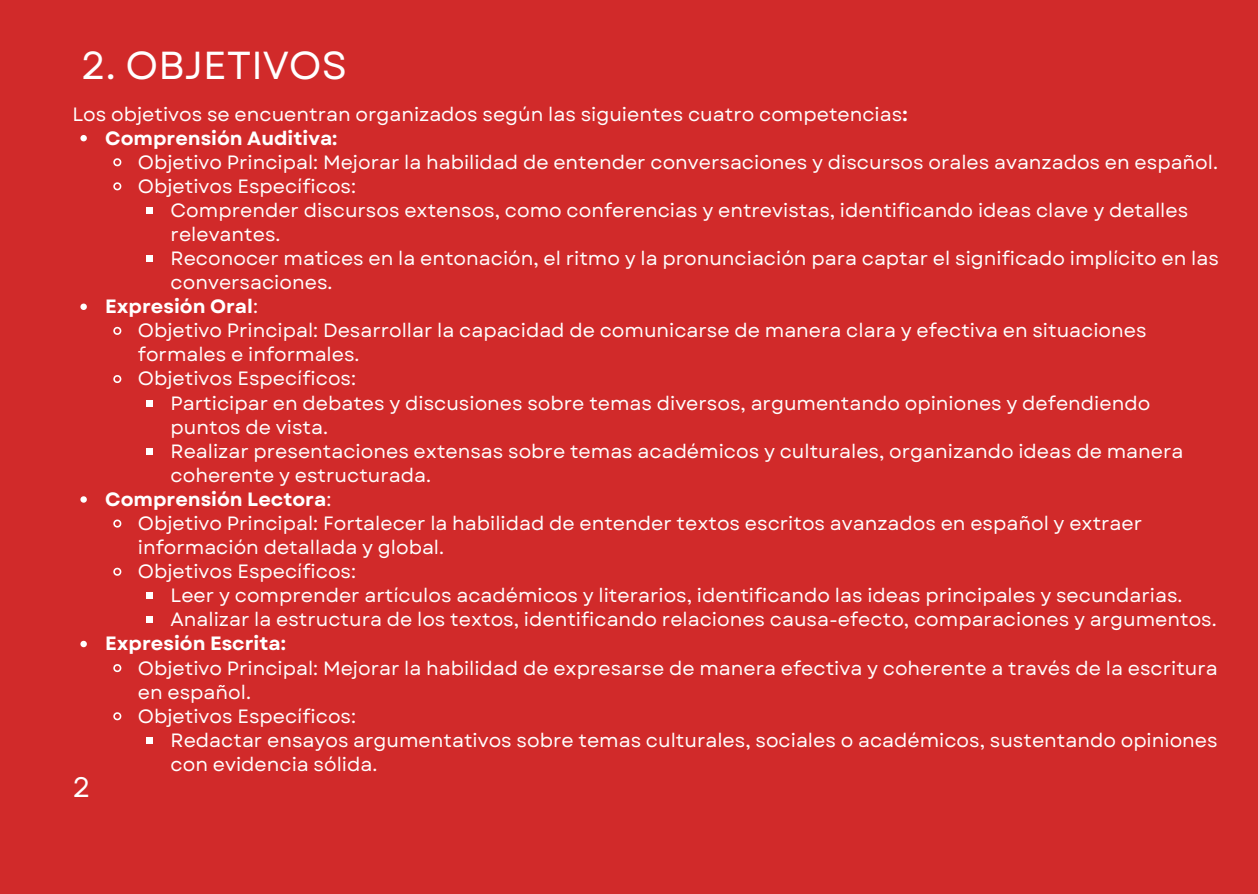
<style>
.page{position:relative;width:1258px;height:894px;background:#fff}
.page>*{position:absolute;margin:0;border:0;box-sizing:border-box;transform-origin:0 0}
.t1{font:39px "Garet";color:#fff}
.t2{font:28.2px "Garet";color:#fff}
.t3{font:19.2px/24px "Garet";color:#fff}
.t4{font:700 19.2px "Garet";color:#fff}
.s1{font-weight:700}
.s2{font-weight:400}
</style>
<div class="page">
<div style="left:0;top:0;width:1258px;height:893px;background:#d12a2a"></div>
<svg style="left:80px;top:135px;width:7px;height:6px"></svg>
<svg style="left:113px;top:158px;width:9px;height:9px"></svg>
<svg style="left:113px;top:182px;width:9px;height:9px"></svg>
<div style="left:146px;top:207px;width:7px;height:6px;background:#fff"></div>
<div style="left:146px;top:255px;width:7px;height:7px;background:#fff"></div>
<svg style="left:80px;top:303px;width:7px;height:7px"></svg>
<svg style="left:113px;top:326px;width:9px;height:9px"></svg>
<svg style="left:113px;top:375px;width:9px;height:9px"></svg>
<div style="left:146px;top:400px;width:7px;height:6px;background:#fff"></div>
<div style="left:146px;top:448px;width:7px;height:6px;background:#fff"></div>
<svg style="left:80px;top:496px;width:7px;height:6px"></svg>
<svg style="left:113px;top:519px;width:9px;height:9px"></svg>
<svg style="left:113px;top:567px;width:9px;height:9px"></svg>
<div style="left:146px;top:592px;width:7px;height:7px;background:#fff"></div>
<div style="left:146px;top:616px;width:7px;height:7px;background:#fff"></div>
<svg style="left:80px;top:640px;width:7px;height:7px"></svg>
<svg style="left:113px;top:664px;width:9px;height:9px"></svg>
<svg style="left:113px;top:712px;width:9px;height:9px"></svg>
<div style="left:146px;top:737px;width:7px;height:6px;background:#fff"></div>
<p class="t1" style="left:81px;top:37px;width:267px">2. OBJETIVOS</p>
<p class="t3" style="left:72px;top:102px;width:836px">Los objetivos se encuentran organizados según las siguientes cuatro competencias<span class="s1">:</span></p>
<p class="t2" style="left:72px;top:766px;width:20px">2</p>
<p class="t4" style="left:105px;top:124px;width:234px">Comprensión Auditiva:</p>
<p class="t3" style="left:138px;top:150px;width:1081px">Objetivo Principal: Mejorar la habilidad de entender conversaciones y discursos orales avanzados en español.</p>
<p class="t3" style="left:138px;top:174px;width:220px">Objetivos Específicos:</p>
<p class="t3" style="left:171px;top:198px;width:1019px">Comprender discursos extensos, como conferencias y entrevistas, identificando ideas clave y detalles relevantes.</p>
<p class="t3" style="left:171px;top:246px;width:1050px">Reconocer matices en la entonación, el ritmo y la pronunciación para captar el significado implícito en las conversaciones.</p>
<p class="t4" style="left:105px;top:292px;width:154px">Expresión Oral<span class="s2">:</span></p>
<p class="t3" style="left:138px;top:318px;width:1010px">Objetivo Principal: Desarrollar la capacidad de comunicarse de manera clara y efectiva en situaciones formales e informales.</p>
<p class="t3" style="left:138px;top:367px;width:220px">Objetivos Específicos:</p>
<p class="t3" style="left:171px;top:391px;width:981px">Participar en debates y discusiones sobre temas diversos, argumentando opiniones y defendiendo puntos de vista.</p>
<p class="t3" style="left:171px;top:439px;width:1014px">Realizar presentaciones extensas sobre temas académicos y culturales, organizando ideas de manera coherente y estructurada.</p>
<p class="t4" style="left:105px;top:485px;width:228px">Comprensión Lectora<span class="s2">:</span></p>
<p class="t3" style="left:138px;top:511px;width:1006px">Objetivo Principal: Fortalecer la habilidad de entender textos escritos avanzados en español y extraer información detallada y global.</p>
<p class="t3" style="left:138px;top:559px;width:220px">Objetivos Específicos:</p>
<p class="t3" style="left:171px;top:583px;width:1013px">Leer y comprender artículos académicos y literarios, identificando las ideas principales y secundarias.</p>
<p class="t3" style="left:171px;top:607px;width:1047px">Analizar la estructura de los textos, identificando relaciones causa-efecto, comparaciones y argumentos.</p>
<p class="t4" style="left:105px;top:629px;width:182px">Expresión Escrita:</p>
<p class="t3" style="left:138px;top:655px;width:1081px">Objetivo Principal: Mejorar la habilidad de expresarse de manera efectiva y coherente a través de la escritura en español.</p>
<p class="t3" style="left:138px;top:703px;width:220px">Objetivos Específicos:</p>
<p class="t3" style="left:171px;top:728px;width:1048px">Redactar ensayos argumentativos sobre temas culturales, sociales o académicos, sustentando opiniones con evidencia sólida.</p>
</div>
